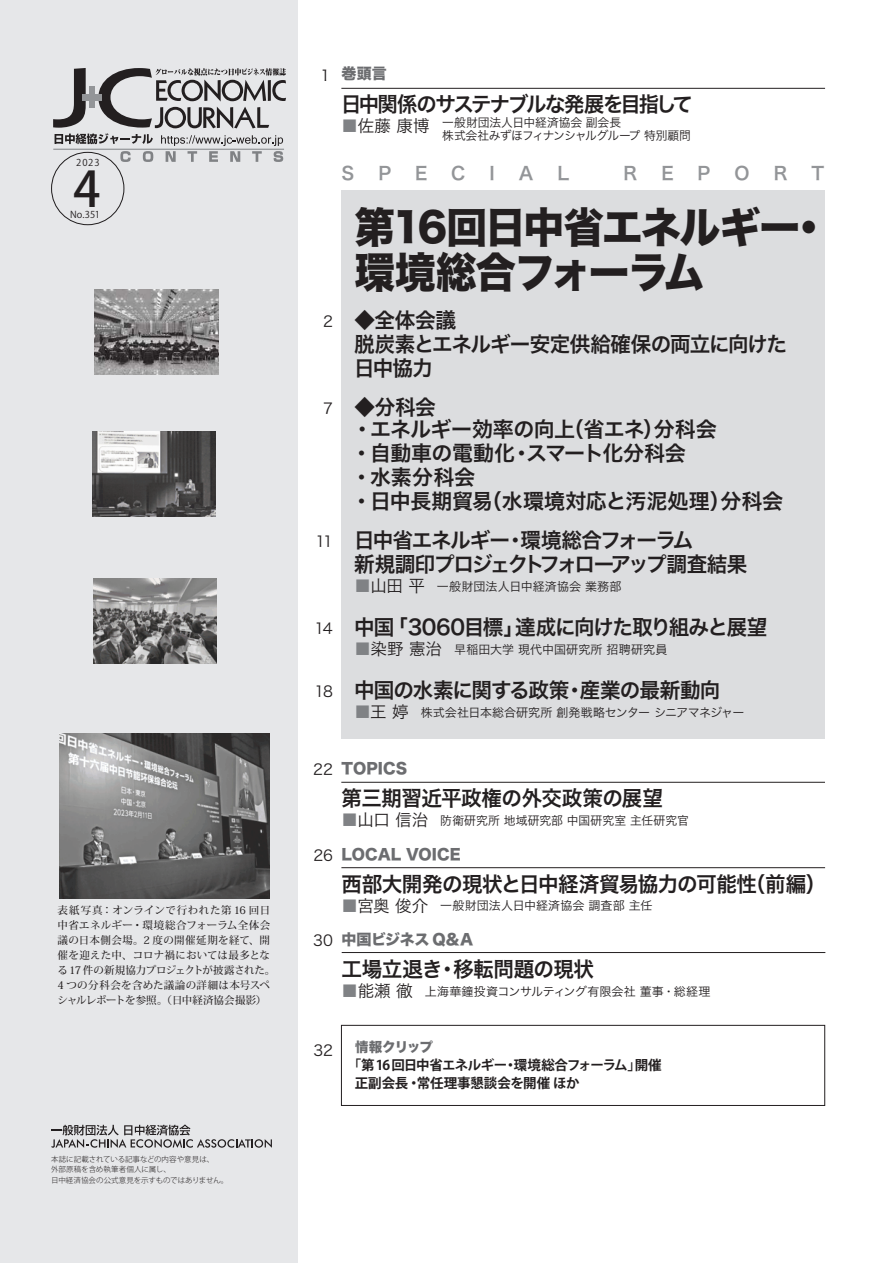
<style>
.page{position:relative;width:893px;height:1263px;background:#fff}
.page>*{position:absolute;margin:0;border:0;box-sizing:border-box;transform-origin:0 0}
.t1{font:500 48.6px "Koz Go Pr 6 N";color:#231f20}
.t2{font:42px/45px "Hira Kaku Std N W8";letter-spacing:-.04em;color:#231f20}
.t3{font:21px/24px "Hira Kaku Pro N W6";letter-spacing:-.035em;color:#231f20}
.t4{font:21px/24px "Hira Kaku Pro N W6";letter-spacing:-.065em;color:#231f20}
.t5{font:21px "Hira Kaku Pro N W6";letter-spacing:-.095em;color:#231f20}
.t6{font:21px/24px "Hira Kaku Pro N W6";letter-spacing:-.01em;color:#231f20}
.t7{font:21px "Hira Kaku Pro N W6";color:#231f20}
.t8{font:21px "Hira Kaku Pro N W6";letter-spacing:-.08em;color:#231f20}
.t9{font:18px "Hira Kaku Pro N W6";color:#939598}
.t10{font:16.5px "Hira Kaku Pro N W3";letter-spacing:.015em;color:#231f20}
.t11{font:15px "Hira Kaku Std N W8";color:#6c6d70}
.t12{font:15px "Hira Kaku Pro N W3";letter-spacing:-.02em;color:#231f20}
.t13{font:700 13.5px/18px "Koz Go Pro";letter-spacing:-.025em;color:#231f20}
.t14{font:700 13.5px "Koz Go Pro";letter-spacing:-.075em;color:#231f20}
.t15{font:13.5px "Hira Kaku Std N W8";letter-spacing:-.065em;color:#6c6d70}
.t16{font:12px/13.5px "Hira Kaku Pro N W3";letter-spacing:.005em;color:#231f20}
.t17{font:500 10.5px/15px "Koz Min Pro";letter-spacing:.02em;color:#231f20}
.t18{font:9.45px "Koz Go Pr 6 N";letter-spacing:.05em;color:#231f20}
.t19{font:300 7.5px/10.5px "Koz Go Pr 6 N";letter-spacing:-.005em;color:#231f20}
.s1{color:#808285}
.s2{font-size:39.75px}
</style>
<div class="page">
<div style="left:342px;top:190px;width:483px;height:549px;background:#dcdddf"></div>
<div style="left:0;top:0;width:298px;height:1263px;background:#e6e7e9"></div>
<svg style="left:51px;top:1125px;width:221px;height:23px"></svg>
<hr style="left:341px;top:88px;width:484px;height:1px;background:#231f20">
<svg style="left:53px;top:68px;width:233px;height:94px"></svg>
<img style="left:92px;top:432px;width:124px;height:85px">
<img style="left:95px;top:290px;width:123px;height:85px">
<hr style="left:341px;top:867px;width:484px;height:1px;background:#231f20">
<img style="left:93px;top:578px;width:123px;height:85px">
<hr style="left:342px;top:952px;width:483px;height:1px;background:#231f20">
<hr style="left:341px;top:782px;width:484px;height:1px;background:#231f20">
<img style="left:59px;top:733px;width:211px;height:166px">
<div style="left:341px;top:1025px;width:484px;height:81px;border:1px solid #231f20"></div>
<p class="t18" style="left:76px;top:157px;width:25px">2023</p>
<h1 class="t1" style="left:73px;top:162px;width:29px">4</h1>
<p class="t18" style="left:70px;top:209px;width:32px">No.351</p>
<p class="t17" style="left:58px;top:902px;width:219px">表紙写真：オンラインで行われた第 16 回日中省エネルギー・環境総合フォーラム全体会議の日本側会場。2 度の開催延期を経て、開催を迎えた中、コロナ禍においては最多となる17 件の新規協力プロジェクトが披露された。<br>4 つの分科会を含めた議論の詳細は本号スペシャルレポートを参照。（日中経済協会撮影(</p>
<p class="t19" style="left:51px;top:1154px;width:179px">本誌に記載されている記事などの内容や意見は、<br>外部原稿を含め執筆者個人に属し、<br>日中経済協会の公式意見を示すものではありません。</p>
<p class="t12" style="left:318px;top:62px;width:16px">１</p>
<p class="t11" style="left:342px;top:66px;width:47px">巻頭言</p>
<h3 class="t5" style="left:341px;top:85px;width:353px">日中関係のサステナブルな発展を目指して</h3>
<h3 class="t10" style="left:342px;top:111px;width:90px"><span class="s1">■</span>佐藤康博</h3>
<h3 class="t9" style="left:623px;top:157px;width:15px">R</h3>
<h3 class="t9" style="left:661px;top:157px;width:14px">E</h3>
<h3 class="t9" style="left:698px;top:157px;width:14px">P</h3>
<h3 class="t9" style="left:735px;top:157px;width:17px">O</h3>
<h3 class="t9" style="left:774px;top:157px;width:15px">R</h3>
<h3 class="t9" style="left:811px;top:157px;width:14px">T</h3>
<p class="t16" style="left:442px;top:115px;width:250px">一般財団法人日中経済協会副会長<br>株式会社みずほフィナンシャルグループ特別顧問</p>
<h3 class="t9" style="left:342px;top:157px;width:14px">S</h3>
<h3 class="t9" style="left:378px;top:157px;width:14px">P</h3>
<h3 class="t9" style="left:415px;top:157px;width:14px">E</h3>
<h3 class="t9" style="left:451px;top:157px;width:16px">C</h3>
<h3 class="t9" style="left:489px;top:157px;width:7px">I</h3>
<h3 class="t9" style="left:519px;top:157px;width:16px">A</h3>
<h3 class="t9" style="left:558px;top:157px;width:13px">L</h3>
<p class="t12" style="left:323px;top:308px;width:11px">2</p>
<p class="t12" style="left:323px;top:395px;width:11px">7</p>
<p class="t12" style="left:315px;top:528px;width:19px">11</p>
<p class="t12" style="left:314px;top:615px;width:20px">14</p>
<p class="t12" style="left:314px;top:678px;width:20px">18</p>
<h2 class="t2" style="left:354px;top:206px;width:447px">第<span class="s2">16</span>回日中省エネルギー環境総合フォーラム</h2>
<h3 class="t3" style="left:354px;top:307px;width:435px">◆全体会議<br>脱炭素とエネルギー安定供給確保の両立に向けた日中協力</h3>
<h3 class="t3" style="left:354px;top:394px;width:83px">◆分科会</h3>
<h3 class="t3" style="left:563px;top:416px;width:156px">（省エネ分科会</h3>
<h2 class="t2" style="left:789px;top:206px;width:42px">・</h2>
<h3 class="t3" style="left:526px;top:416px;width:161px;text-indent:-175px">・エネルギー効率の向上<br>スマート化分科会</h3>
<h3 class="t3" style="left:643px;top:416px;width:22px">）</h3>
<h3 class="t6" style="left:351px;top:440px;width:165px">・自動車の電動化・水素分科会</h3>
<h3 class="t3" style="left:511px;top:440px;width:22px">・</h3>
<h3 class="t7" style="left:481px;top:482px;width:252px">（水環境対応と汚泥処理）</h3>
<h3 class="t3" style="left:351px;top:488px;width:143px">・日中長期貿易</h3>
<h3 class="t3" style="left:720px;top:488px;width:64px">分科会</h3>
<h3 class="t4" style="left:354px;top:527px;width:395px">日中省エネルギー<br>新規調印プロジェクトフォローアップ調査結果</h3>
<p class="t16" style="left:425px;top:578px;width:198px">　一般財団法人日中経済協会業務部</p>
<h3 class="t8" style="left:521px;top:521px;width:174px">環境総合フォーラム</h3>
<h3 class="t3" style="left:505px;top:527px;width:22px">・</h3>
<h3 class="t10" style="left:354px;top:571px;width:72px"><span class="s1">■</span>山田平</h3>
<h3 class="t3" style="left:354px;top:614px;width:42px">中国</h3>
<h3 class="t4" style="left:515px;top:614px;width:254px">達成に向けた取り組みと展望</h3>
<h3 class="t3" style="left:388px;top:614px;width:138px">「3060目標」</h3>
<h3 class="t10" style="left:354px;top:634px;width:89px"><span class="s1">■</span>染野憲治</h3>
<p class="t16" style="left:442px;top:641px;width:227px">　早稲田大学現代中国研究所招聘研究員</p>
<h3 class="t3" style="left:354px;top:677px;width:217px">中国の水素に関する政策</h3>
<p class="t16" style="left:409px;top:704px;width:337px">　株式会社日本総合研究所創発戦略センターシニアマネジャー</p>
<h3 class="t3" style="left:580px;top:677px;width:142px">産業の最新動向</h3>
<h3 class="t3" style="left:564px;top:677px;width:22px">・</h3>
<h3 class="t10" style="left:354px;top:697px;width:56px"><span class="s1">■</span>王婷</h3>
<p class="t12" style="left:313px;top:756px;width:21px">22</p>
<p class="t12" style="left:313px;top:842px;width:21px">26</p>
<p class="t12" style="left:313px;top:927px;width:21px">30</p>
<p class="t11" style="left:342px;top:760px;width:67px">TOPICS</p>
<h3 class="t3" style="left:342px;top:785px;width:323px">第三期習近平政権の外交政策の展望</h3>
<p class="t16" style="left:440px;top:812px;width:250px">防衛研究所地域研究部中国研究室主任研究官</p>
<h3 class="t10" style="left:342px;top:805px;width:88px"><span class="s1">■</span>山口信治</h3>
<p class="t11" style="left:342px;top:846px;width:121px">LOCAL VOICE</p>
<h3 class="t3" style="left:745px;top:871px;width:83px">（前編(</h3>
<h3 class="t3" style="left:342px;top:871px;width:417px">西部大開発の現状と日中経済貿易協力の可能性</h3>
<p class="t16" style="left:428px;top:898px;width:226px">　一般財団法人日中経済協会調査部主任</p>
<h3 class="t10" style="left:342px;top:891px;width:88px"><span class="s1">■</span>宮奥俊介</h3>
<p class="t11" style="left:342px;top:931px;width:133px">中国ビジネス Q&amp;A</p>
<h3 class="t3" style="left:453px;top:956px;width:143px">移転問題の現状</h3>
<h3 class="t3" style="left:342px;top:956px;width:103px">工場立退き</h3>
<p class="t16" style="left:413px;top:983px;width:299px">　上海華鐘投資コンサルティング有限会社董事・総経理</p>
<h3 class="t3" style="left:437px;top:956px;width:22px">・</h3>
<h3 class="t10" style="left:342px;top:976px;width:73px"><span class="s1">■</span>能瀬徹</h3>
<p class="t12" style="left:313px;top:1037px;width:21px">32</p>
<p class="t15" style="left:342px;top:1039px;width:93px">　情報クリップ</p>
<p class="t13" style="left:417px;top:1057px;width:164px;text-indent:-69px">「第16回日中省エネルギー<br>常任理事懇談会を開催ほか</p>
<p class="t14" style="left:514px;top:1056px;width:129px">環境総合フォーラム」</p>
<p class="t13" style="left:635px;top:1057px;width:28px">開催</p>
<p class="t13" style="left:504px;top:1057px;width:15px">・</p>
<p class="t13" style="left:342px;top:1075px;width:80px">　正副会長・</p>
</div>
